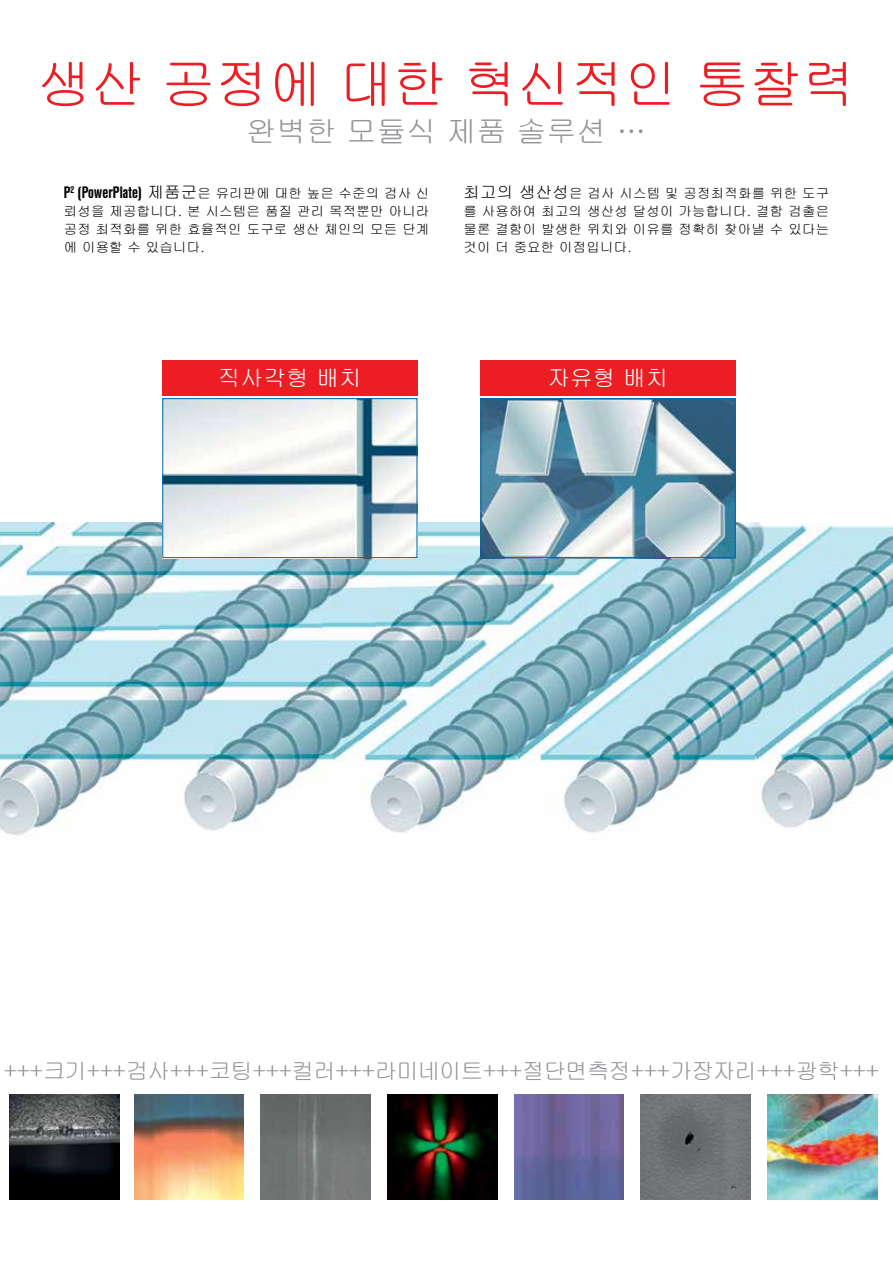
<style>
.page{position:relative;width:893px;height:1263px;background:#fff}
.page>*{position:absolute;margin:0;border:0;box-sizing:border-box;transform-origin:0 0}
.t1{font:54px "Gulim";letter-spacing:-.01em;color:#ed1d24}
.t2{font:30px "Gulim";color:#939598}
.t3{font:22.8px "Gulim";color:#fff}
.t4{font:22.5px "Gulim";letter-spacing:-.045em;color:#939598}
.t5{font:13.5px/18px "Gulim";letter-spacing:.01em;color:#000;text-align:justify}
.s1{font-family:"Helvetica Con BQ";font-weight:500;font-size:16.5px}
.s2{font-size:16.5px}
</style>
<div class="page">
<img style="left:0;top:522px;width:893px;height:313px">
<div style="left:162px;top:360px;width:255px;height:35px;background:#ed1d24"></div>
<img style="left:164px;top:400px;width:251px;height:156px">
<div style="left:162px;top:398px;width:255px;height:160px;border:1px solid #0068ac"></div>
<div style="left:480px;top:360px;width:256px;height:35px;background:#ed1d24"></div>
<img style="left:482px;top:400px;width:252px;height:156px">
<div style="left:480px;top:398px;width:256px;height:160px;border:1px solid #0068ac"></div>
<img style="left:10px;top:1094px;width:109px;height:105px">
<img style="left:134px;top:1094px;width:110px;height:105px">
<img style="left:261px;top:1094px;width:110px;height:105px">
<img style="left:388px;top:1094px;width:109px;height:105px">
<img style="left:514px;top:1094px;width:110px;height:105px">
<img style="left:641px;top:1094px;width:110px;height:105px">
<img style="left:768px;top:1094px;width:109px;height:105px">
<h1 class="t1" style="left:37px;top:57px;width:820px">생산 공정에 대한 혁신적인 통찰력</h1>
<h2 class="t2" style="left:246px;top:116px;width:401px">완벽한 모듈식 제품 솔루션 …</h2>
<p class="t5" style="left:64px;top:184px;width:367px"><span class="s1">P</span><sup>2</sup> <span class="s1">(PowerPlate)</span> <span class="s2">제품군</span>은 유리판에 대한 높은 수준의 검사 신 뢰성을 제공합니다. 본 시스템은 품질 관리 목적뿐만 아니라 공정 최적화를 위한 효율적인 도구로 생산 체인의 모든 단계 에 이용할 수 있습니다.</p>
<p class="t5" style="left:463px;top:184px;width:367px"><span class="s2">최고의 생산성</span>은 검사 시스템 및 공정최적화를 위한 도구 를 사용하여 최고의 생산성 달성이 가능합니다. 결함 검출은 물론 결함이 발생한 위치와 이유를 정확히 찾아낼 수 있다는 것이 더 중요한 이점입니다.</p>
<h3 class="t3" style="left:218px;top:366px;width:145px">직사각형 배치</h3>
<h3 class="t3" style="left:547px;top:366px;width:123px">자유형 배치</h3>
<h3 class="t4" style="left:4px;top:1059px;width:877px">+++ 크기 +++ 검사 +++ 코팅 +++ 컬러 +++ 라미네이트 +++ 절단면 측정 +++ 가장자리 +++ 광학 +++</h3>
</div>
